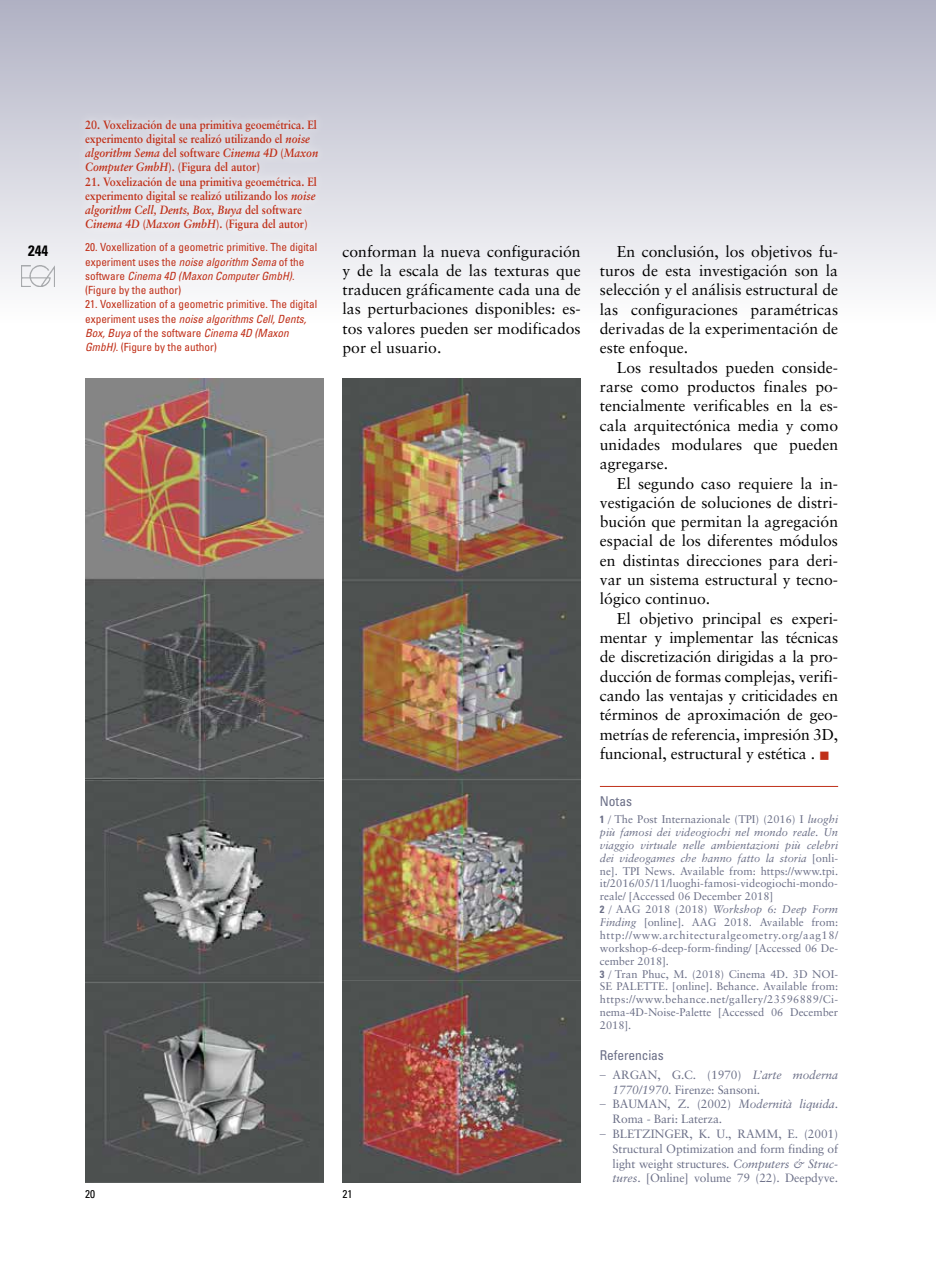
<style>
.page{position:relative;width:936px;height:1276px;background:#fff}
.page>*{position:absolute;margin:0;border:0;box-sizing:border-box;transform-origin:0 0}
.t1{font:15.75px/19.4px "Sabon";color:#000;text-align:justify}
.t2{font:700 condensed 15px "Univers";color:#000}
.t3{font:condensed 13.5px "Univers";letter-spacing:-.01em;color:#6b6f87}
.t4{font:700 12px/14.2px "Sabon";color:#c03019;scale:.9 1}
.t5{font:12px/14.9px "Sabon";letter-spacing:-.01em;color:#6b6f87}
.t6{font:condensed 11.25px/14.2px "Univers";color:#c03019}
.t7{font:condensed 11.25px "Univers";color:#000}
.t8{font:11.1px/12.9px "Sabon";color:#6b6f87}
.s1{font-style:italic}
.s2{color:#c03019}
.s3{font-family:"Univers";font-weight:700;font-stretch:condensed;font-size:10.5px}
.s4{font-family:"Univers";font-weight:300;font-stretch:condensed;font-size:10.5px}
.s5{font-family:"Univers";font-weight:300;font-stretch:condensed}
</style>
<div class="page">
<div style="left:0;top:0;width:935px;height:322px;background:linear-gradient(to bottom,#b0b0c3,#fdfdfe)"></div>
<img style="left:22px;top:265px;width:33px;height:21px">
<img style="left:85px;top:378px;width:238px;height:804px">
<img style="left:342px;top:378px;width:238px;height:804px">
<div style="left:76px;top:110px;width:250px;height:252px;background:linear-gradient(to bottom,#d2d3dd,#fff)"></div>
<hr style="left:600px;top:786px;width:238px;height:1px;background:#c03019">
<p class="t2" style="left:28px;top:242px;width:21px">244</p>
<p class="t4" style="left:85px;top:117px;width:260px">20. Voxelización de una primitiva geoemétrica. El experimento digital se realizó utilizando el <span class="s1">noise algorithm Sema</span> del software <span class="s1">Cinema 4D</span> (<span class="s1">Maxon Computer GmbH</span>). (Figura del autor)</p>
<p class="t4" style="left:85px;top:174px;width:259px">21. Voxelización de una primitiva geoemétrica. El experimento digital se realizó utilizando los <span class="s1">noise algorithm Cell, Dents, Box, Buya</span> del software <span class="s1">Cinema 4D</span> (<span class="s1">Maxon GmbH</span>). (Figura del autor)</p>
<p class="t6" style="left:85px;top:240px;width:234px">20. Voxellization of a geometric primitive. The digital experiment uses the <span class="s1">noise algorithm Sema</span> of the software <span class="s1">Cinema 4D (Maxon Computer GmbH)</span>. (Figure by the author)</p>
<p class="t6" style="left:85px;top:297px;width:234px">21. Voxellization of a geometric primitive. The digital experiment uses the <span class="s1">noise algorithms Cell, Dents, Box, Buya</span> of the software <span class="s1">Cinema 4D (Maxon GmbH)</span>. (Figure by the author)</p>
<p class="t1" style="left:342px;top:241px;width:240px">conforman la nueva configuración y de la escala de las texturas que traducen gráficamente cada una de las perturbaciones disponibles: es&shy;tos valores pueden ser modificados por el usuario.</p>
<p class="t7" style="left:85px;top:1187px;width:11px">20</p>
<p class="t7" style="left:342px;top:1187px;width:11px">21</p>
<p class="t1" style="left:600px;top:241px;width:240px;text-indent:17px">En conclusión, los objetivos fu&shy;turos de esta investigación son la selección y el análisis estructural de las configuraciones paramétricas derivadas de la experimentación de este enfoque.</p>
<p class="t1" style="left:600px;top:357px;width:240px;text-indent:17px">Los resultados pueden conside&shy;rarse como productos finales po&shy;tencialmente verificables en la es&shy;cala arquitectónica media y como unidades modulares que pueden agregarse.</p>
<p class="t1" style="left:600px;top:473px;width:240px;text-indent:17px">El segundo caso requiere la in&shy;vestigación de soluciones de distri&shy;bución que permitan la agregación espacial de los diferentes módulos en distintas direcciones para deri&shy;var un sistema estructural y tecno&shy;lógico continuo.</p>
<p class="t1" style="left:600px;top:608px;width:240px;text-indent:17px">El objetivo principal es experi&shy;mentar y implementar las técnicas de discretización dirigidas a la pro&shy;ducción de formas complejas, verifi&shy;cando las ventajas y criticidades en términos de aproximación de geo&shy;metrías de referencia, impresión 3D, funcional, estructural y estética . <span class="s2">■</span></p>
<p class="t3" style="left:600px;top:792px;width:34px">Notas</p>
<p class="t8" style="left:600px;top:812px;width:240px"><span class="s3">1</span> <span class="s4">/</span> The Post Internazionale (TPI) (2016) I <span class="s1">luoghi più famosi dei videogiochi nel mondo reale. Un viaggio virtuale nelle ambientazioni più celebri dei videogames che hanno fatto la storia</span> [onli&shy;ne]. TPI News. Available from: https://www.tpi. it/2016/05/11/luoghi-famosi-videogiochi-mondo&shy;reale/ [Accessed 06 December 2018]<br><span class="s3">2</span> <span class="s4">/</span> AAG 2018 (2018) <span class="s1">Workshop 6: Deep Form Finding</span> [online]. AAG 2018. Available from: http://www.architecturalgeometry.org/aag18/ workshop-6-deep-form-finding/ [Accessed 06 De&shy;cember 2018].<br><span class="s3">3</span> <span class="s4">/</span> Tran Phuc, M. (2018) Cinema 4D. 3D NOI-SE PALETTE. [online]. Behance. Available from: https://www.behance.net/gallery/23596889/Ci&shy;nema-4D-Noise-Palette [Accessed 06 December 2018].</p>
<p class="t3" style="left:600px;top:1046px;width:65px">Referencias</p>
<p class="t5" style="left:600px;top:1067px;width:32px"><span class="s5">–</span> Argan</p>
<p class="t5" style="left:612px;top:1067px;width:227px;text-indent:45px">, G.C. (1970) <span class="s1">L’arte moderna<br>1770/1970</span>. Firenze: Sansoni.</p>
<p class="t5" style="left:600px;top:1096px;width:49px"><span class="s5">–</span> Bauman</p>
<p class="t5" style="left:612px;top:1096px;width:227px;text-indent:55px">, Z. (2002) <span class="s1">Modernità liquida</span>.<br>Roma - Bari: Laterza.</p>
<p class="t5" style="left:600px;top:1126px;width:29px"><span class="s5">–</span> Bletzinger</p>
<p class="t5" style="left:689px;top:1126px;width:69px">, K. U., Ramm</p>
<p class="t5" style="left:612px;top:1126px;width:227px;text-align:justify;text-indent:166px">, E. (2001)<br>Structural Optimization and form finding of light weight structures. <span class="s1">Computers &amp; Struc&shy;tures</span>. [Online] volume 79 (22). Deepdyve.</p>
</div>
